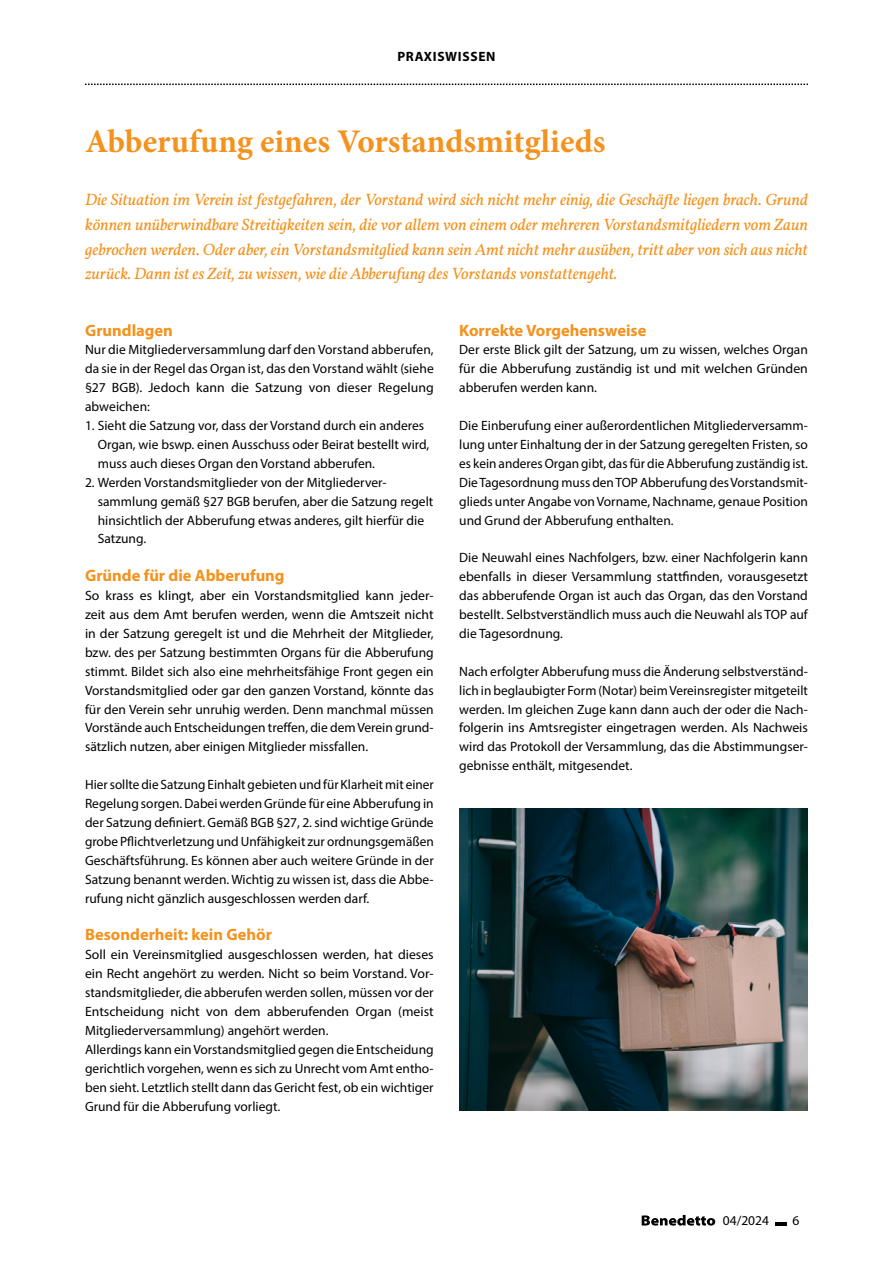
<style>
.page{position:relative;width:893px;height:1263px;background:#fff}
.page>*{position:absolute;margin:0;border:0;box-sizing:border-box;transform-origin:0 0}
.t1{font:700 33px "Minion Pro";color:#f4921d}
.t2{font:italic 16.5px/24.8px "Vollkorn";color:#f4921d;text-align:justify}
.t3{font:700 16.5px "Myriad Pro";color:#f4921d}
.t4{font:13.5px/18.9px "Myriad Pro";color:#000;text-align:justify}
.t5{font:700 13.5px "Myriad Pro";letter-spacing:.05em;color:#000}
</style>
<div class="page">
<svg style="left:85px;top:84px;width:723px;height:1px"></svg>
<img style="left:459px;top:808px;width:349px;height:302px">
<svg style="left:642px;top:1215px;width:73px;height:10px"></svg>
<svg style="left:775px;top:1222px;width:11px;height:3px"></svg>
<p class="t5" style="left:397px;top:48px;width:100px">PRAXISWISSEN</p>
<h1 class="t1" style="left:85px;top:118px;width:522px">Abberufung eines Vorstandsmitglieds</h1>
<p class="t2" style="left:85px;top:186px;width:724px">Die Situation im Verein ist festgefahren, der Vorstand wird sich nicht mehr einig, die Geschäfte liegen brach. Grund können unüberwindbare Streitigkeiten sein, die vor allem von einem oder mehreren Vorstandsmitgliedern vom Zaun gebrochen werden. Oder aber, ein Vorstandsmitglied kann sein Amt nicht mehr ausüben, tritt aber von sich aus nicht zurück. Dann ist es Zeit, zu wissen, wie die Abberufung des Vorstands vonstattengeht.</p>
<p class="t3" style="left:85px;top:319px;width:89px">Grundlagen</p>
<p class="t4" style="left:85px;top:340px;width:350px">Nur die Mitgliederversammlung darf den Vorstand abberufen, da sie in der Regel das Organ ist, das den Vorstand wählt (siehe §27 BGB). Jedoch kann die Satzung von dieser Regelung abweichen:</p>
<p class="t4" style="left:98px;top:416px;width:333px;text-align:left;text-indent:-13px">1. Sieht die Satzung vor, dass der Vorstand durch ein anderes<br>Organ, wie bswp. einen Ausschuss oder Beirat bestellt wird, muss auch dieses Organ den Vorstand abberufen.</p>
<p class="t4" style="left:98px;top:472px;width:337px;text-align:left;text-indent:-13px">2. Werden Vorstandsmitglieder von der Mitgliederver&shy;sammlung gemäß §27 BGB berufen, aber die Satzung regelt hinsichtlich der Abberufung etwas anderes, gilt hierfür die Satzung.</p>
<p class="t3" style="left:85px;top:565px;width:201px">Gründe für die Abberufung</p>
<p class="t4" style="left:85px;top:586px;width:350px">So krass es klingt, aber ein Vorstandsmitglied kann jeder&shy;zeit aus dem Amt berufen werden, wenn die Amtszeit nicht in der Satzung geregelt ist und die Mehrheit der Mitglieder, bzw. des per Satzung bestimmten Organs für die Abberufung stimmt. Bildet sich also eine mehrheitsfähige Front gegen ein Vorstandsmitglied oder gar den ganzen Vorstand, könnte das für den Verein sehr unruhig werden. Denn manchmal müssen Vorstände auch Entscheidungen treffen, die dem Verein grund&shy;sätzlich nutzen, aber einigen Mitglieder missfallen.</p>
<p class="t4" style="left:85px;top:775px;width:350px">Hier sollte die Satzung Einhalt gebieten und für Klarheit mit einer Regelung sorgen. Dabei werden Gründe für eine Abberufung in der Satzung definiert. Gemäß BGB §27, 2. sind wichtige Gründe grobe Pflichtverletzung und Unfähigkeit zur ordnungsgemäßen Geschäftsführung. Es können aber auch weitere Gründe in der Satzung benannt werden. Wichtig zu wissen ist, dass die Abbe&shy;rufung nicht gänzlich ausgeschlossen werden darf.</p>
<p class="t3" style="left:85px;top:924px;width:188px">Besonderheit: kein Gehör</p>
<p class="t4" style="left:85px;top:945px;width:350px;text-align:left">Soll ein Vereinsmitglied ausgeschlossen werden, hat dieses ein Recht angehört zu werden. Nicht so beim Vorstand. Vor&shy;standsmitglieder, die abberufen werden sollen, müssen vor der Entscheidung nicht von dem abberufenden Organ (meist Mitgliederversammlung) angehört werden.<br>Allerdings kann ein Vorstandsmitglied gegen die Entscheidung gerichtlich vorgehen, wenn es sich zu Unrecht vom Amt entho&shy;ben sieht. Letztlich stellt dann das Gericht fest, ob ein wichtiger Grund für die Abberufung vorliegt.</p>
<p class="t3" style="left:459px;top:319px;width:189px">Korrekte Vorgehensweise</p>
<p class="t4" style="left:459px;top:340px;width:350px">Der erste Blick gilt der Satzung, um zu wissen, welches Organ für die Abberufung zuständig ist und mit welchen Gründen abberufen werden kann.</p>
<p class="t4" style="left:459px;top:416px;width:350px">Die Einberufung einer außerordentlichen Mitgliederversamm&shy;lung unter Einhaltung der in der Satzung geregelten Fristen, so es kein anderes Organ gibt, das für die Abberufung zuständig ist.<br>Die Tagesordnung muss den TOP Abberufung des Vorstandsmit&shy;glieds unter Angabe von Vorname, Nachname, genaue Position und Grund der Abberufung enthalten.</p>
<p class="t4" style="left:459px;top:548px;width:350px">Die Neuwahl eines Nachfolgers, bzw. einer Nachfolgerin kann ebenfalls in dieser Versammlung stattfinden, vorausgesetzt das abberufende Organ ist auch das Organ, das den Vorstand bestellt. Selbstverständlich muss auch die Neuwahl als TOP auf die Tagesordnung.</p>
<p class="t4" style="left:459px;top:661px;width:350px">Nach erfolgter Abberufung muss die Änderung selbstverständ&shy;lich in beglaubigter Form (Notar) beim Vereinsregister mitgeteilt werden. Im gleichen Zuge kann dann auch der oder die Nach&shy;folgerin ins Amtsregister eingetragen werden. Als Nachweis wird das Protokoll der Versammlung, das die Abstimmungser&shy;gebnisse enthält, mitgesendet.</p>
<p class="t4" style="left:723px;top:1211px;width:48px">04/2024</p>
<p class="t4" style="left:793px;top:1211px;width:8px">6</p>
</div>
